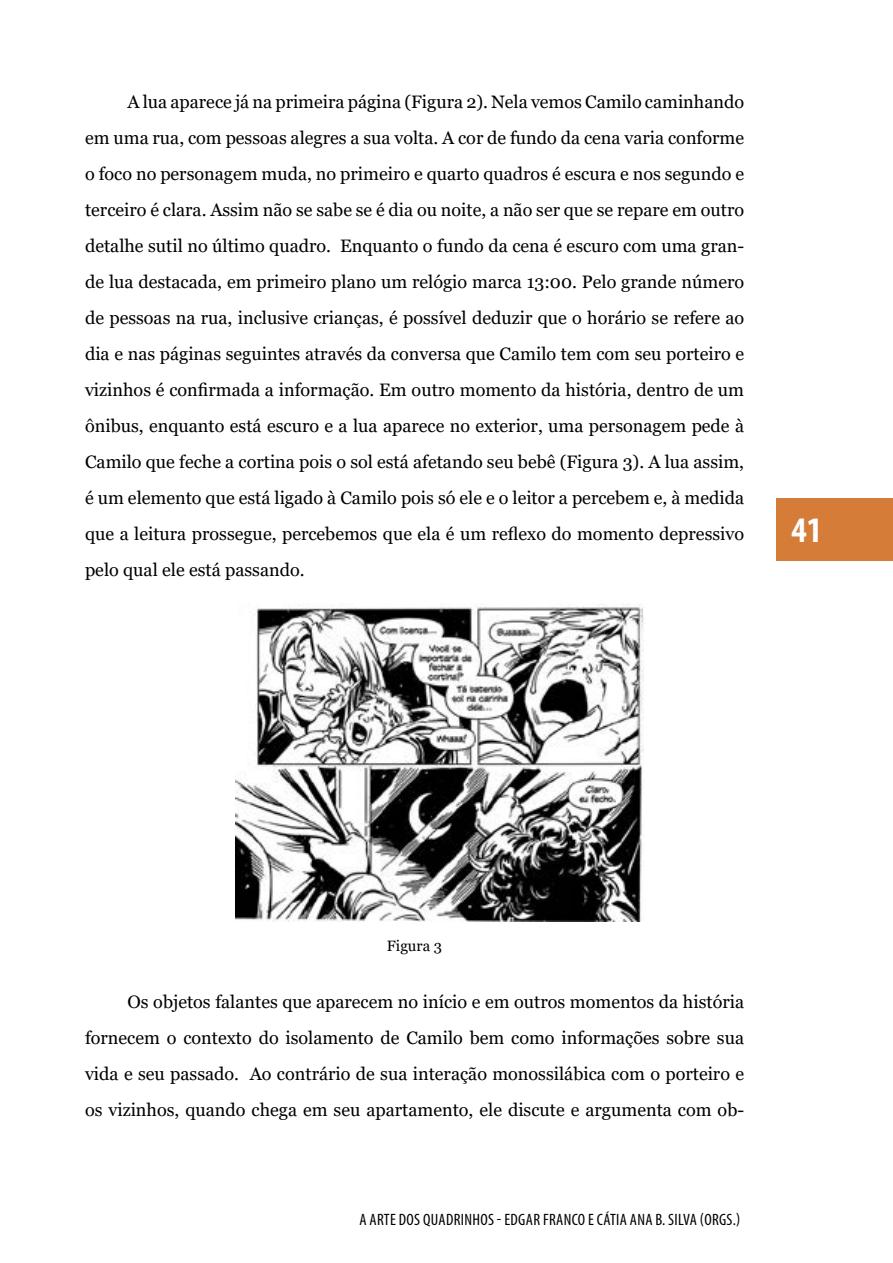
<style>
.page{position:relative;width:893px;height:1263px;background:#fff}
.page>*{position:absolute;margin:0;border:0;box-sizing:border-box;transform-origin:0 0}
.t1{font:700 condensed 36px "Myriad Pro";color:#fff}
.t2{font:18px/36px "Georgia";color:#000;text-align:justify}
.t3{font:condensed 16.5px "Myriad Pro";letter-spacing:.02em;color:#000}
.t4{font:15px "Georgia";color:#000}
</style>
<div class="page">
<div style="left:776px;top:497px;width:117px;height:63px;background:#d57c38"></div>
<img style="left:236px;top:603px;width:408px;height:318px">
<p class="t2" style="left:85px;top:84px;width:661px;text-indent:43px">A lua aparece já na primeira página (Figura 2). Nela vemos Camilo caminhando em uma rua, com pessoas alegres a sua volta. A cor de fundo da cena varia conforme o foco no personagem muda, no primeiro e quarto quadros é escura e nos segundo e terceiro é clara. Assim não se sabe se é dia ou noite, a não ser que se repare em outro detalhe sutil no último quadro. Enquanto o fundo da cena é escuro com uma gran&shy;de lua destacada, em primeiro plano um relógio marca 13:00. Pelo grande número de pessoas na rua, inclusive crianças, é possível deduzir que o horário se refere ao dia e nas páginas seguintes através da conversa que Camilo tem com seu porteiro e vizinhos é confirmada a informação. Em outro momento da história, dentro de um ônibus, enquanto está escuro e a lua aparece no exterior, uma personagem pede à Camilo que feche a cortina pois o sol está afetando seu bebê (Figura 3). A lua assim, é um elemento que está ligado à Camilo pois só ele e o leitor a percebem e, à medida que a leitura prossegue, percebemos que ela é um reflexo do momento depressivo pelo qual ele está passando.</p>
<h1 class="t1" style="left:791px;top:508px;width:32px">41</h1>
<p class="t4" style="left:387px;top:937px;width:57px">Figura 3</p>
<p class="t2" style="left:85px;top:984px;width:661px;text-indent:43px">Os objetos falantes que aparecem no início e em outros momentos da história fornecem o contexto do isolamento de Camilo bem como informações sobre sua vida e seu passado. Ao contrário de sua interação monossilábica com o porteiro e os vizinhos, quando chega em seu apartamento, ele discute e argumenta com ob-</p>
<p class="t3" style="left:359px;top:1210px;width:382px">A ARTE DOS QUADRINHOS - EDGAR FRANCO E CÁTIA ANA B. SILVA (ORGS.)</p>
</div>
